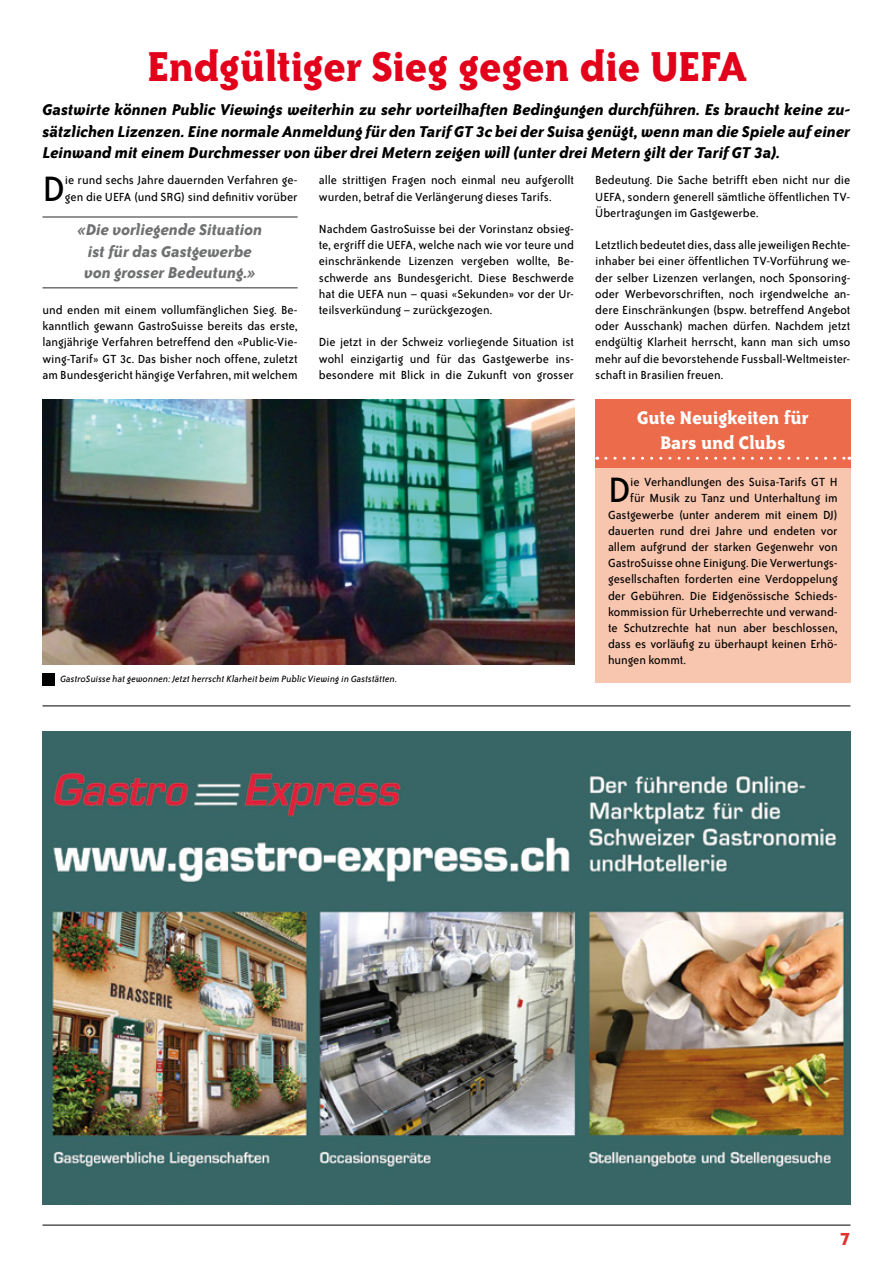
<style>
.page{position:relative;width:893px;height:1263px;background:#fff}
.page>*{position:absolute;margin:0;border:0;box-sizing:border-box;transform-origin:0 0}
.t1{font:700 48px "Bailey Quad ITC";letter-spacing:-.015em;color:#e2001a}
.t2{font:40.5px "Bailey Sans ITC";color:#000}
.t3{font:700 21px/25.2px "Bailey Quad ITC";letter-spacing:-.01em;color:#fff;text-align:center}
.t4{font:700 21px "Bailey Sans ITC";color:#e4312b}
.t5{font:italic 700 18px/21.6px "Bailey Sans ITC";letter-spacing:-.01em;color:#000;text-align:justify}
.t6{font:italic 700 18px/21.6px "Bailey Sans ITC";letter-spacing:-.01em;color:#707172;text-align:center}
.t7{font:13.5px/16.2px "Bailey Sans ITC";letter-spacing:-.005em;color:#000;text-align:justify}
.t8{font:italic 10.5px "Bailey Sans ITC";letter-spacing:.005em;color:#000}
</style>
<div class="page">
<hr style="left:43px;top:1225px;width:807px;height:1px;background:#000">
<hr style="left:42px;top:705px;width:808px;height:1px;background:#000">
<img style="left:42px;top:731px;width:808px;height:473px">
<hr style="left:42px;top:216px;width:256px;height:2px;background:#707172">
<hr style="left:42px;top:287px;width:256px;height:2px;background:#707172">
<div style="left:595px;top:461px;width:255px;height:221px;background:#f8c5ae"></div>
<div style="left:595px;top:400px;width:255px;height:68px;background:#eb6b4a"></div>
<svg style="left:606px;top:457px;width:244px;height:3px"></svg>
<div style="left:42px;top:673px;width:13px;height:13px;background:#000"></div>
<img style="left:42px;top:400px;width:532px;height:265px">
<h1 class="t1" style="left:147px;top:40px;width:601px">Endgültiger Sieg gegen die UEFA</h1>
<p class="t5" style="left:42px;top:99px;width:809px">Gastwirte können Public Viewings weiterhin zu sehr vorteilhaften Bedingungen durchführen. Es braucht keine zu&shy;sätzlichen Lizenzen. Eine normale Anmeldung für den Tarif GT 3c bei der Suisa genügt, wenn man die Spiele auf einer Leinwand mit einem Durchmesser von über drei Metern zeigen will (unter drei Metern gilt der Tarif GT 3a).</p>
<h2 class="t2" style="left:42px;top:167px;width:24px">D</h2>
<p class="t7" style="left:65px;top:172px;width:234px">ie rund sechs Jahre dauernden Verfahren ge&shy;gen die UEFA (und SRG) sind definitiv vorüber</p>
<p class="t7" style="left:319px;top:172px;width:257px">alle strittigen Fragen noch einmal neu aufgerollt wurden, betraf die Verlängerung dieses Tarifs.</p>
<p class="t7" style="left:319px;top:221px;width:257px">Nachdem GastroSuisse bei der Vorinstanz obsieg&shy;te, ergriff die UEFA, welche nach wie vor teure und einschränkende Lizenzen vergeben wollte, Be&shy;schwerde ans Bundesgericht. Diese Beschwerde hat die UEFA nun – quasi «Sekunden» vor der Ur&shy;teilsverkündung – zurückgezogen.</p>
<p class="t7" style="left:319px;top:334px;width:257px">Die jetzt in der Schweiz vorliegende Situation ist wohl einzigartig und für das Gastgewerbe ins&shy;besondere mit Blick in die Zukunft von grosser</p>
<p class="t7" style="left:595px;top:172px;width:257px">Bedeutung. Die Sache betrifft eben nicht nur die UEFA, sondern generell sämtliche öffentlichen TV-Übertragungen im Gastgewerbe.</p>
<p class="t7" style="left:595px;top:237px;width:257px">Letztlich bedeutet dies, dass alle jeweiligen Rechte&shy;inhaber bei einer öffentlichen TV-Vorführung we&shy;der selber Lizenzen verlangen, noch Sponsoring&shy;oder Werbevorschriften, noch irgendwelche an&shy;dere Einschränkungen (bspw. betreffend Angebot oder Ausschank) machen dürfen. Nachdem jetzt endgültig Klarheit herrscht, kann man sich umso mehr auf die bevorstehende Fussball-Weltmeister&shy;schaft in Brasilien freuen.</p>
<h3 class="t6" style="left:78px;top:219px;width:186px">«Die vorliegende Situation ist für das Gastgewerbe von grosser Bedeutung.»</h3>
<p class="t7" style="left:42px;top:302px;width:257px">und enden mit einem vollumfänglichen Sieg. Be&shy;kanntlich gewann GastroSuisse bereits das erste, langjährige Verfahren betreffend den «Public-Vie&shy;wing-Tarif» GT 3c. Das bisher noch offene, zuletzt am Bundesgericht hängige Verfahren, mit welchem</p>
<h3 class="t3" style="left:637px;top:404px;width:173px">Gute Neuigkeiten für<br>Bars und Clubs</h3>
<p class="t8" style="left:60px;top:673px;width:338px">GastroSuisse hat gewonnen: Jetzt herrscht Klarheit beim Public Viewing in Gaststätten.</p>
<h2 class="t2" style="left:608px;top:469px;width:24px">D</h2>
<p class="t7" style="left:630px;top:474px;width:209px">ie Verhandlungen des Suisa-Tarifs GT H</p>
<p class="t7" style="left:630px;top:490px;width:209px">für Musik zu Tanz und Unterhaltung im</p>
<p class="t7" style="left:608px;top:507px;width:231px">Gastgewerbe (unter anderem mit einem DJ)</p>
<p class="t7" style="left:608px;top:523px;width:231px">dauerten rund drei Jahre und endeten vor</p>
<p class="t7" style="left:608px;top:539px;width:231px">allem aufgrund der starken Gegenwehr von</p>
<p class="t7" style="left:608px;top:555px;width:231px">GastroSuisse ohne Einigung. Die Verwertungs-</p>
<p class="t7" style="left:608px;top:571px;width:231px">gesellschaften forderten eine Verdoppelung</p>
<p class="t7" style="left:608px;top:588px;width:231px">der Gebühren. Die Eidgenössische Schieds-</p>
<p class="t7" style="left:608px;top:604px;width:231px">kommission für Urheberrechte und verwand-</p>
<p class="t7" style="left:608px;top:620px;width:231px">te Schutzrechte hat nun aber beschlossen,</p>
<p class="t7" style="left:608px;top:636px;width:231px">dass es vorläufig zu überhaupt keinen Erhö-</p>
<p class="t7" style="left:608px;top:652px;width:79px">hungen kommt.</p>
<h3 class="t4" style="left:840px;top:1228px;width:12px">7</h3>
</div>
